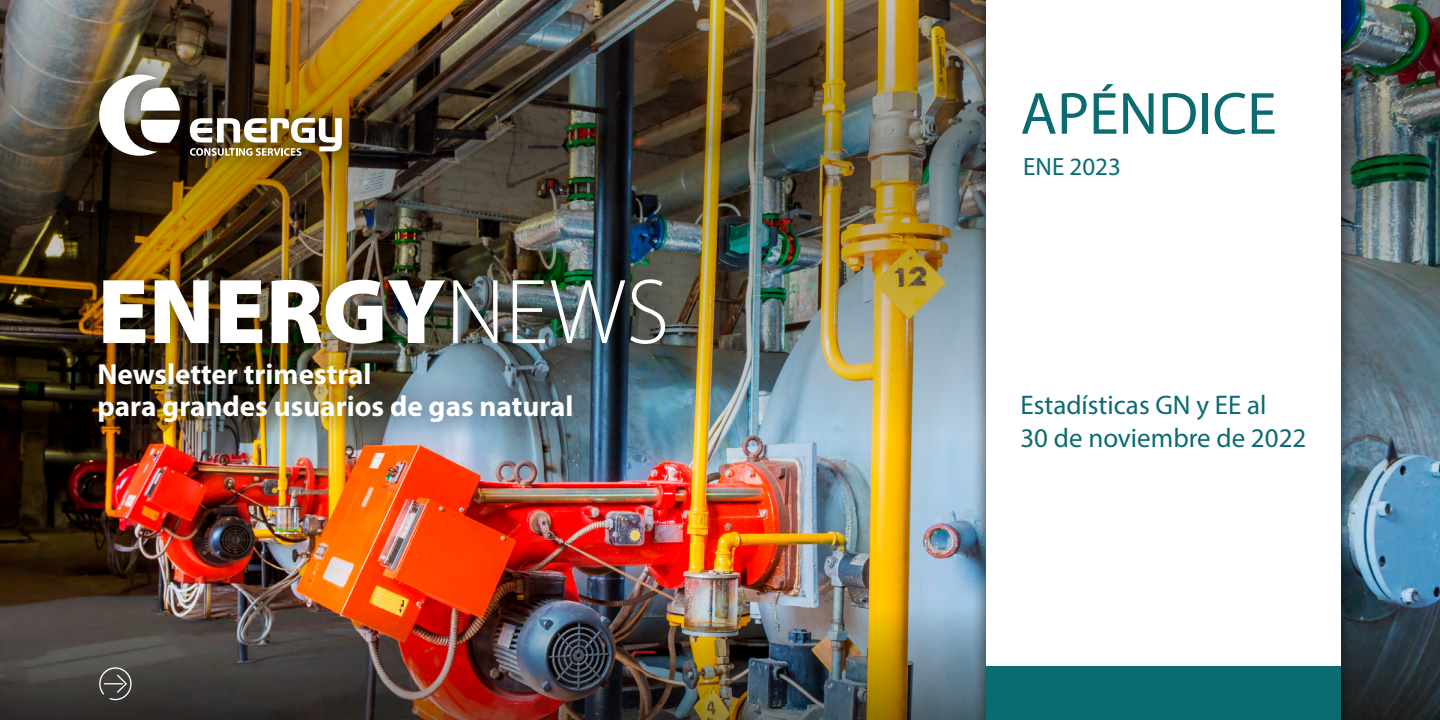
<style>
.page{position:relative;width:1440px;height:720px;background:#fff}
.page>*{position:absolute;margin:0;border:0;box-sizing:border-box;transform-origin:0 0}
.t1{font:900 93px "Myriad Pro";color:#fff}
.t2{font:60px "Myriad Pro";color:#0a6b71}
.t3{font:700 29.1px/32px "Myriad Pro";color:#fff}
.t4{font:27px/33px "Myriad Pro";color:#0a6b71}
.t5{font:25px "Myriad Pro";color:#0a6b71}
.s1{font-weight:300}
</style>
<div class="page">
<img style="left:0;top:431px;width:1440px;height:156px">
<img style="left:0;top:0;width:1440px;height:431px">
<img style="left:0;top:587px;width:1440px;height:133px">
<div style="left:75px;top:340px;width:522px;height:106px;background:#000;opacity:.6"></div>
<div style="left:78px;top:255px;width:611px;height:113px;background:#000;opacity:.4"></div>
<div style="left:84px;top:59px;width:274px;height:112px;background:#000;opacity:.6"></div>
<img style="left:190px;top:118px;width:152px;height:38px">
<svg style="left:99px;top:75px;width:81px;height:81px"></svg>
<div style="left:971px;top:0;width:386px;height:720px;background:#000;opacity:.7"></div>
<div style="left:986px;top:0;width:355px;height:720px;background:#fff"></div>
<div style="left:986px;top:666px;width:355px;height:54px;background:#0a6b71"></div>
<svg style="left:99px;top:667px;width:33px;height:33px"></svg>
<h1 class="t1" style="left:98px;top:250px;width:573px">ENERGY<span class="s1">NEWS</span></h1>
<p class="t3" style="left:98px;top:357px;width:477px">Newsletter trimestral<br>para grandes usuarios de gas natural</p>
<h2 class="t2" style="left:1020px;top:77px;width:258px">APÉNDICE</h2>
<p class="t5" style="left:1023px;top:152px;width:99px">ENE 2023</p>
<p class="t4" style="left:1020px;top:388px;width:287px">Estadísticas GN y EE al<br>30 de noviembre de 2022</p>
</div>
